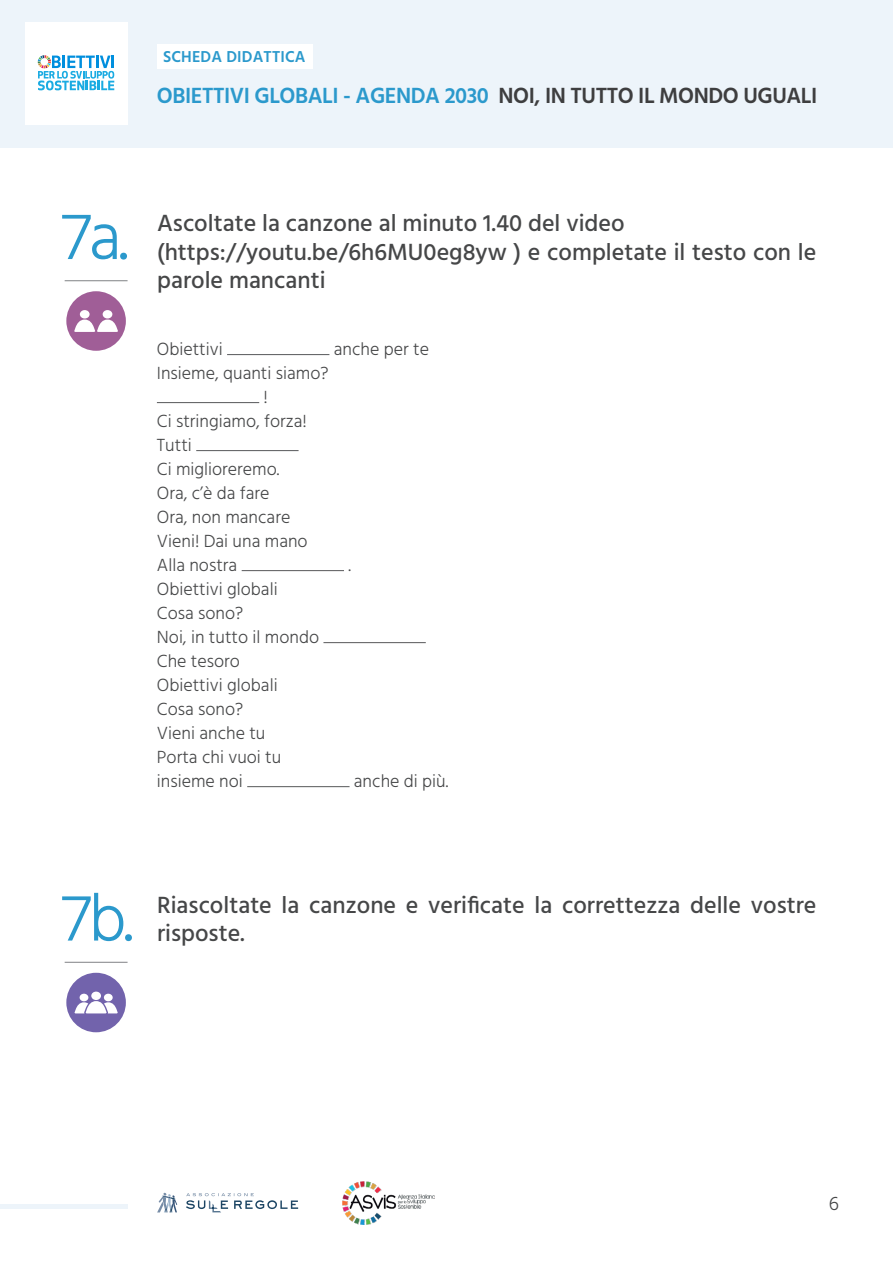
<style>
.page{position:relative;width:893px;height:1263px;background:#fff}
.page>*{position:absolute;margin:0;border:0;box-sizing:border-box;transform-origin:0 0}
.t1{font:300 67.5px "Hind";color:#2b99cc}
.t2{font:500 24px/28.5px "Hind";color:#464748}
.t3{font:600 22.5px "Hind";letter-spacing:-.02em;color:#2b99cc}
.t4{font:300 19.5px "Hind";color:#464748}
.t5{font:300 18px "Hind";color:#464748}
.t6{font:600 16.2px "Hind";letter-spacing:.01em;color:#2b99cc}
.s1{color:#3e3e3f}
</style>
<div class="page">
<hr style="left:0;top:1205px;width:128px;height:4px;background:#edf4fa">
<svg style="left:186px;top:1193px;width:112px;height:19px"></svg>
<svg style="left:157px;top:1193px;width:20px;height:19px"></svg>
<img style="left:342px;top:1181px;width:92px;height:43px">
<div style="left:0;top:0;width:893px;height:147px;background:#edf4fa"></div>
<div style="left:157px;top:45px;width:156px;height:24px;background:#fff"></div>
<div style="left:25px;top:23px;width:102px;height:102px;background:#fff"></div>
<svg style="left:38px;top:55px;width:76px;height:35px"></svg>
<hr style="left:65px;top:280px;width:63px;height:1px;background:#808285">
<div style="left:66px;top:291px;width:60px;height:60px;background:#a05e97;border-radius:50%"></div>
<svg style="left:74px;top:310px;width:44px;height:22px"></svg>
<hr style="left:227px;top:354px;width:102px;height:1px;background:#57585a">
<hr style="left:157px;top:402px;width:102px;height:1px;background:#57585a">
<hr style="left:196px;top:450px;width:103px;height:1px;background:#57585a">
<hr style="left:242px;top:570px;width:102px;height:1px;background:#57585a">
<hr style="left:323px;top:642px;width:103px;height:1px;background:#57585a">
<hr style="left:247px;top:786px;width:103px;height:1px;background:#57585a">
<hr style="left:65px;top:962px;width:63px;height:1px;background:#808285">
<div style="left:66px;top:973px;width:60px;height:59px;background:#7263ac;border-radius:50%"></div>
<svg style="left:74px;top:991px;width:44px;height:22px"></svg>
<p class="t6" style="left:163px;top:47px;width:144px">SCHEDA DIDATTICA</p>
<p class="t3" style="left:157px;top:82px;width:662px">OBIETTIVI GLOBALI - AGENDA 2030 <span class="s1">NOI, IN TUTTO IL MONDO UGUALI</span></p>
<p class="t1" style="left:61px;top:192px;width:68px">7a.</p>
<p class="t2" style="left:157px;top:210px;width:469px">Ascoltate la canzone al minuto 1.40 del video</p>
<p class="t2" style="left:157px;top:239px;width:661px">(https://youtu.be/6h6MU0eg8yw ) e completate il testo con le parole mancanti</p>
<p class="t5" style="left:157px;top:337px;width:67px">Obiettivi</p>
<p class="t5" style="left:334px;top:337px;width:97px">anche per te</p>
<p class="t5" style="left:157px;top:361px;width:173px">Insieme, quanti siamo?</p>
<p class="t5" style="left:264px;top:385px;width:6px">!</p>
<p class="t5" style="left:157px;top:409px;width:151px">Ci stringiamo, forza!</p>
<p class="t5" style="left:157px;top:433px;width:36px">Tutti</p>
<p class="t5" style="left:157px;top:457px;width:124px">Ci miglioreremo.</p>
<p class="t5" style="left:157px;top:481px;width:114px">Ora, c’è da fare</p>
<p class="t5" style="left:157px;top:505px;width:135px">Ora, non mancare</p>
<p class="t5" style="left:157px;top:529px;width:152px">Vieni! Dai una mano</p>
<p class="t5" style="left:157px;top:553px;width:82px">Alla nostra</p>
<p class="t5" style="left:348px;top:553px;width:4px">.</p>
<p class="t5" style="left:157px;top:577px;width:122px">Obiettivi globali</p>
<p class="t5" style="left:157px;top:601px;width:88px">Cosa sono?</p>
<p class="t5" style="left:157px;top:625px;width:164px">Noi, in tutto il mondo</p>
<p class="t5" style="left:157px;top:649px;width:85px">Che tesoro</p>
<p class="t5" style="left:157px;top:673px;width:122px">Obiettivi globali</p>
<p class="t5" style="left:157px;top:697px;width:88px">Cosa sono?</p>
<p class="t5" style="left:157px;top:721px;width:110px">Vieni anche tu</p>
<p class="t5" style="left:157px;top:745px;width:126px">Porta chi vuoi tu</p>
<p class="t5" style="left:157px;top:769px;width:87px">insieme noi</p>
<p class="t5" style="left:354px;top:769px;width:96px">anche di più.</p>
<p class="t1" style="left:61px;top:874px;width:73px">7b.</p>
<p class="t2" style="left:157px;top:892px;width:661px">Riascoltate la canzone e verificate la correttezza delle vostre</p>
<p class="t2" style="left:157px;top:920px;width:89px">risposte.</p>
<p class="t4" style="left:829px;top:1190px;width:12px">6</p>
</div>
